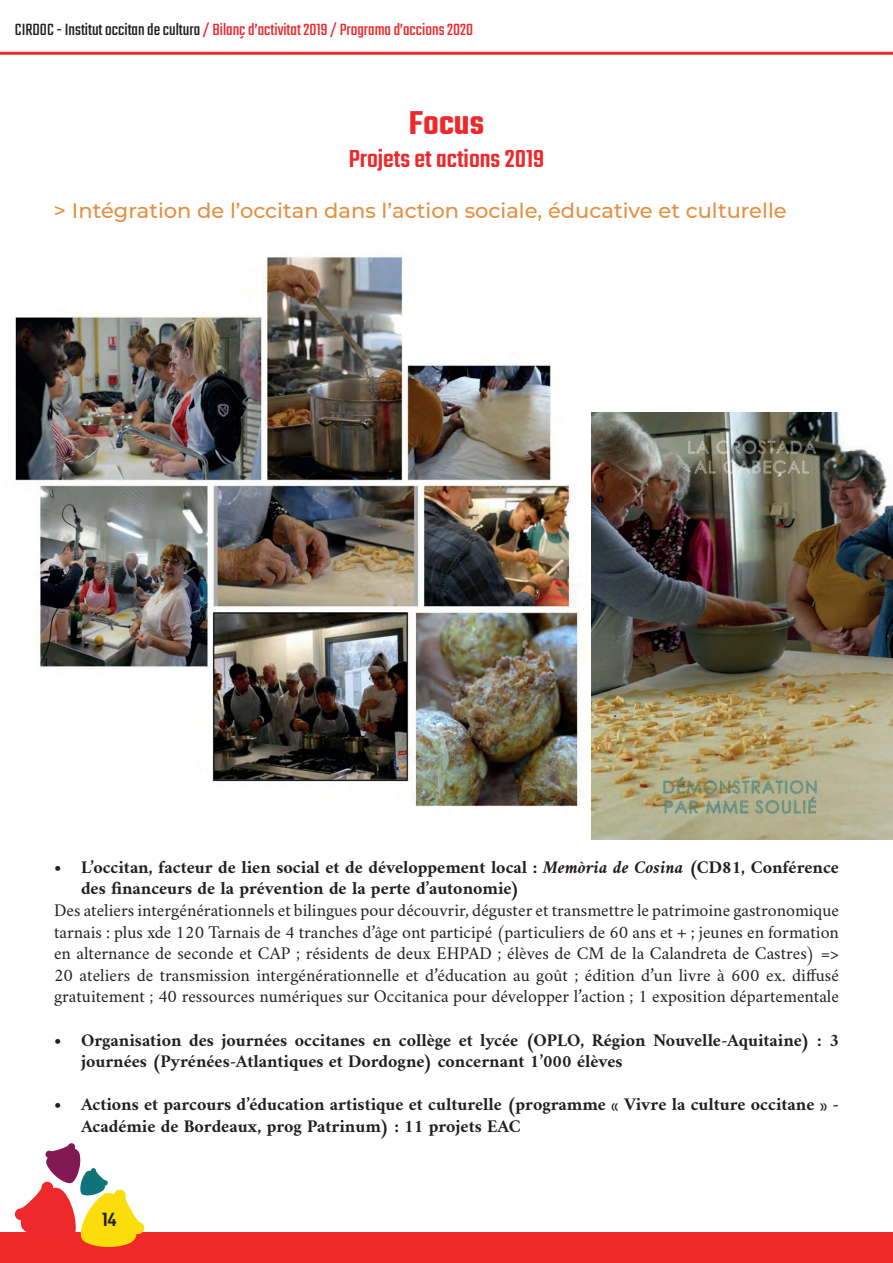
<style>
.page{position:relative;width:893px;height:1263px;background:#fff}
.page>*{position:absolute;margin:0;border:0;box-sizing:border-box;transform-origin:0 0}
.t1{font:600 36px "Teko";color:#ee292c}
.t2{font:500 27px "Teko";color:#ee292c}
.t3{font:500 21px "Montserrat";color:#e58f40}
.t4{font:500 21px "Teko";color:#231f20}
.t5{font:18px/21.6px "Amiri";color:#231f20;text-align:justify}
.t6{font:700 18px/21.6px "Amiri";color:#231f20}
.t7{font:18px "Teko";color:#ee292c}
.s1{color:#231f20}
.s2{font-style:italic}
</style>
<div class="page">
<div style="left:1px;top:1232px;width:892px;height:30px;background:#ee2928"></div>
<hr style="left:0;top:52px;width:893px;height:3px;background:#ee292c">
<svg style="left:15px;top:1143px;width:130px;height:104px"></svg>
<img style="left:15px;top:255px;width:593px;height:552px">
<img style="left:591px;top:413px;width:302px;height:426px">
<p class="t7" style="left:15px;top:20px;width:460px"><span class="s1">CIRDOC - Institut occitan de cultura</span> / Bilanç d’activitat 2019/Programa d’accions 2020</p>
<h1 class="t1" style="left:409px;top:101px;width:77px">Focus</h1>
<h2 class="t2" style="left:349px;top:143px;width:197px">Projets et actions 2019</h2>
<p class="t3" style="left:54px;top:196px;width:734px">&gt; Intégration de l’occitan dans l’action sociale, éducative et culturelle</p>
<p class="t6" style="left:81px;top:856px;width:759px;text-indent:-27px">• L’occitan, facteur de lien social et de développement local : <span class="s2">Memòria de Cosina</span> (CD81, Conférence des financeurs de la prévention de la perte d’autonomie)</p>
<p class="t5" style="left:54px;top:899px;width:786px">Des ateliers intergénérationnels et bilingues pour découvrir, déguster et transmettre le patrimoine gastronomique tarnais : plus xde 120 Tarnais de 4 tranches d’âge ont participé (particuliers de 60 ans et + ; jeunes en formation en alternance de seconde et CAP ; résidents de deux EHPAD ; élèves de CM de la Calandreta de Castres) =&gt; 20 ateliers de transmission intergénérationnelle et d’éducation au goût ; édition d’un livre à 600 ex. diffusé gratuitement ; 40 ressources numériques sur Occitanica pour développer l’action ; 1 exposition départementale</p>
<p class="t6" style="left:81px;top:1029px;width:759px;text-indent:-27px">• Organisation des journées occitanes en collège et lycée (OPLO, Région Nouvelle-Aquitaine) : 3 journées (Pyrénées-Atlantiques et Dordogne) concernant 1’000 élèves</p>
<p class="t6" style="left:81px;top:1093px;width:759px;text-indent:-27px">• Actions et parcours d’éducation artistique et culturelle (programme « Vivre la culture occitane » -<br>Académie de Bordeaux, prog Patrinum) : 11 projets EAC</p>
<p class="t4" style="left:102px;top:1207px;width:15px">14</p>
</div>
